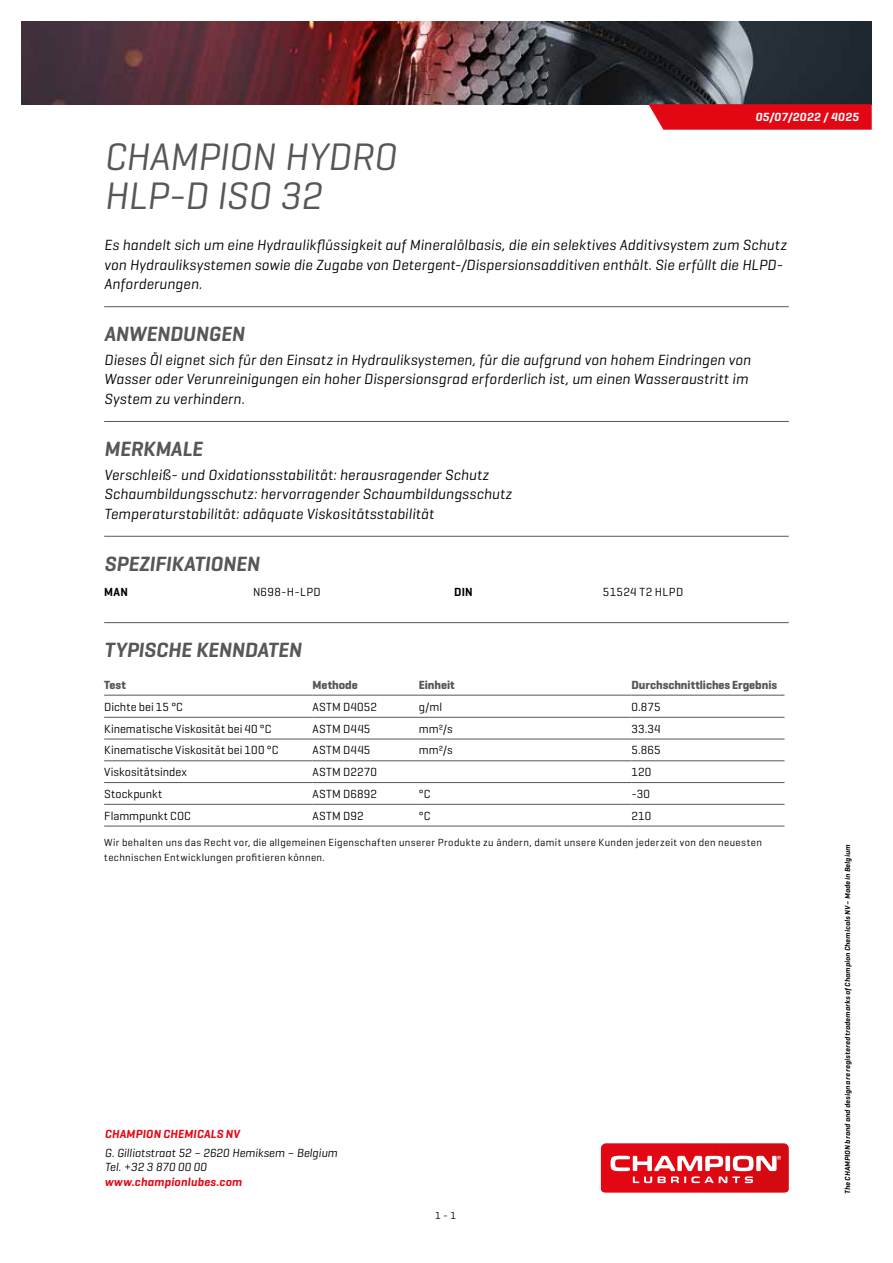
<style>
.page{position:relative;width:893px;height:1263px;background:#fff}
.page>*{position:absolute;margin:0;border:0;box-sizing:border-box;transform-origin:0 0}
.t1{font:italic 39px/39px "Geogrotesque";letter-spacing:-.005em;color:#575756}
.t2{font:italic 600 21px "Geogrotesque";letter-spacing:-.005em;color:#575756}
.t3{font:italic 15px/19.5px "Geogrotesque";letter-spacing:.01em;color:#000}
.t4{font:12px "Geogrotesque";letter-spacing:.015em;color:#000}
.t5{font:italic 12px/14.4px "Geogrotesque";color:#000}
.t6{font:700 12px "Geogrotesque";letter-spacing:-.005em;color:#575756}
.t7{font:italic 600 12px "Geogrotesque";letter-spacing:.015em;color:#e30613}
.t8{font:italic 600 12px "Geogrotesque";letter-spacing:.035em;color:#fff}
.t9{font:12px "Geogrotesque";letter-spacing:-.005em;color:#000}
.t10{font:600 12px "Geogrotesque";letter-spacing:.025em;color:#000}
.t11{font:10.5px/15px "Geogrotesque";letter-spacing:.035em;color:#000}
.t12{font:italic 600 7.5px "Geogrotesque";letter-spacing:.025em;color:#000}
</style>
<div class="page">
<svg style="left:601px;top:1143px;width:188px;height:49px;background:#e43740"></svg>
<img style="left:21px;top:21px;width:851px;height:83px">
<svg style="left:648px;top:104px;width:224px;height:26px;background:#e3121e"></svg>
<hr style="left:104px;top:306px;width:685px;height:1px;background:#575756">
<hr style="left:104px;top:421px;width:685px;height:1px;background:#575756">
<hr style="left:104px;top:536px;width:685px;height:1px;background:#575756">
<hr style="left:104px;top:622px;width:685px;height:1px;background:#575756">
<hr style="left:104px;top:695px;width:209px;height:1px;background:#575756">
<hr style="left:313px;top:695px;width:106px;height:1px;background:#575756">
<hr style="left:419px;top:695px;width:212px;height:1px;background:#575756">
<hr style="left:631px;top:695px;width:153px;height:1px;background:#575756">
<hr style="left:104px;top:717px;width:209px;height:1px;background:#575756">
<hr style="left:313px;top:717px;width:106px;height:1px;background:#575756">
<hr style="left:419px;top:717px;width:212px;height:1px;background:#575756">
<hr style="left:631px;top:717px;width:153px;height:1px;background:#575756">
<hr style="left:104px;top:739px;width:209px;height:1px;background:#575756">
<hr style="left:313px;top:739px;width:106px;height:1px;background:#575756">
<hr style="left:419px;top:739px;width:212px;height:1px;background:#575756">
<hr style="left:631px;top:739px;width:153px;height:1px;background:#575756">
<hr style="left:104px;top:760px;width:209px;height:1px;background:#575756">
<hr style="left:313px;top:760px;width:106px;height:1px;background:#575756">
<hr style="left:419px;top:760px;width:212px;height:1px;background:#575756">
<hr style="left:631px;top:760px;width:153px;height:1px;background:#575756">
<hr style="left:104px;top:782px;width:209px;height:1px;background:#575756">
<hr style="left:313px;top:782px;width:106px;height:1px;background:#575756">
<hr style="left:419px;top:782px;width:212px;height:1px;background:#575756">
<hr style="left:631px;top:782px;width:153px;height:1px;background:#575756">
<hr style="left:104px;top:804px;width:209px;height:1px;background:#575756">
<hr style="left:313px;top:804px;width:106px;height:1px;background:#575756">
<hr style="left:419px;top:804px;width:212px;height:1px;background:#575756">
<hr style="left:631px;top:804px;width:153px;height:1px;background:#575756">
<hr style="left:104px;top:826px;width:209px;height:1px;background:#575756">
<hr style="left:313px;top:826px;width:106px;height:1px;background:#575756">
<hr style="left:419px;top:826px;width:212px;height:1px;background:#575756">
<hr style="left:631px;top:826px;width:153px;height:1px;background:#575756">
<p class="t8" style="left:755px;top:110px;width:105px">05/07/2022 / 4025</p>
<h1 class="t1" style="left:104px;top:136px;width:294px">CHAMPION HYDRO<br>HLP-D ISO 32</h1>
<p class="t3" style="left:104px;top:235px;width:684px">Es handelt sich um eine Hydraulikflüssigkeit auf Mineralölbasis, die ein selektives Additivsystem zum Schutz von Hydrauliksystemen sowie die Zugabe von Detergent-/Dispersionsadditiven enthält. Sie erfüllt die HLPD-<br>Anforderungen.</p>
<h2 class="t2" style="left:104px;top:321px;width:142px">ANWENDUNGEN</h2>
<p class="t3" style="left:104px;top:349px;width:648px">Dieses Öl eignet sich für den Einsatz in Hydrauliksystemen, für die aufgrund von hohem Eindringen von<br>Wasser oder Verunreinigungen ein hoher Dispersionsgrad erforderlich ist, um einen Wasseraustritt im<br>System zu verhindern.</p>
<h2 class="t2" style="left:104px;top:436px;width:100px">MERKMALE</h2>
<p class="t3" style="left:104px;top:464px;width:409px">Verschleiß- und Oxidationsstabilität: herausragender Schutz<br>Schaumbildungsschutz: hervorragender Schaumbildungsschutz<br>Temperaturstabilität: adäquate Viskositätsstabilität</p>
<h2 class="t2" style="left:104px;top:550px;width:157px">SPEZIFIKATIONEN</h2>
<p class="t10" style="left:104px;top:585px;width:25px">MAN</p>
<p class="t4" style="left:253px;top:585px;width:69px">N698-H-LPD</p>
<p class="t10" style="left:454px;top:585px;width:20px">DIN</p>
<p class="t4" style="left:603px;top:585px;width:82px">51524 T2 HLPD</p>
<h2 class="t2" style="left:104px;top:637px;width:199px">TYPISCHE KENNDATEN</h2>
<p class="t6" style="left:104px;top:677px;width:23px">Test</p>
<p class="t6" style="left:313px;top:677px;width:47px">Methode</p>
<p class="t6" style="left:419px;top:677px;width:37px">Einheit</p>
<p class="t6" style="left:631px;top:677px;width:147px">Durchschnittliches Ergebnis</p>
<p class="t4" style="left:104px;top:699px;width:80px">Dichte bei 15 °C</p>
<p class="t4" style="left:313px;top:699px;width:66px">ASTM D4052</p>
<p class="t4" style="left:419px;top:699px;width:25px">g/ml</p>
<p class="t4" style="left:631px;top:699px;width:31px">0.875</p>
<p class="t4" style="left:104px;top:721px;width:169px">Kinematische Viskosität bei 40 °C</p>
<p class="t4" style="left:313px;top:721px;width:59px">ASTM D445</p>
<p class="t4" style="left:419px;top:721px;width:35px">mm²/s</p>
<p class="t4" style="left:631px;top:721px;width:31px">33.34</p>
<p class="t4" style="left:104px;top:743px;width:176px">Kinematische Viskosität bei 100 °C</p>
<p class="t4" style="left:313px;top:743px;width:59px">ASTM D445</p>
<p class="t4" style="left:419px;top:743px;width:35px">mm²/s</p>
<p class="t4" style="left:631px;top:743px;width:31px">5.865</p>
<p class="t4" style="left:104px;top:765px;width:84px">Viskositätsindex</p>
<p class="t4" style="left:313px;top:765px;width:66px">ASTM D2270</p>
<p class="t4" style="left:631px;top:765px;width:21px">120</p>
<p class="t4" style="left:104px;top:786px;width:60px">Stockpunkt</p>
<p class="t4" style="left:313px;top:786px;width:66px">ASTM D6892</p>
<p class="t4" style="left:419px;top:786px;width:13px">°C</p>
<p class="t4" style="left:631px;top:786px;width:20px">-30</p>
<p class="t9" style="left:104px;top:808px;width:88px">Flammpunkt COC</p>
<p class="t4" style="left:313px;top:808px;width:53px">ASTM D92</p>
<p class="t4" style="left:419px;top:808px;width:13px">°C</p>
<p class="t4" style="left:631px;top:808px;width:21px">210</p>
<p class="t11" style="left:104px;top:834px;width:659px">Wir behalten uns das Recht vor, die allgemeinen Eigenschaften unserer Produkte zu ändern, damit unsere Kunden jederzeit von den neuesten technischen Entwicklungen profitieren können.</p>
<p class="t7" style="left:105px;top:1126px;width:136px">CHAMPION CHEMICALS NV</p>
<p class="t5" style="left:105px;top:1145px;width:234px">G. Gilliotstraat 52 – 2620 Hemiksem – Belgium<br>Tel. +32 3 870 00 00</p>
<p class="t7" style="left:105px;top:1174px;width:139px">www.championlubes.com</p>
<p class="t11" style="left:435px;top:1207px;width:23px">1 - 1</p>
<p class="t12" style="left:843px;top:1194px;width:351px;rotate:-90deg">The CHAMPION brand and design are registered trademarks of Champion Chemicals NV – Made in Belgium</p>
</div>
